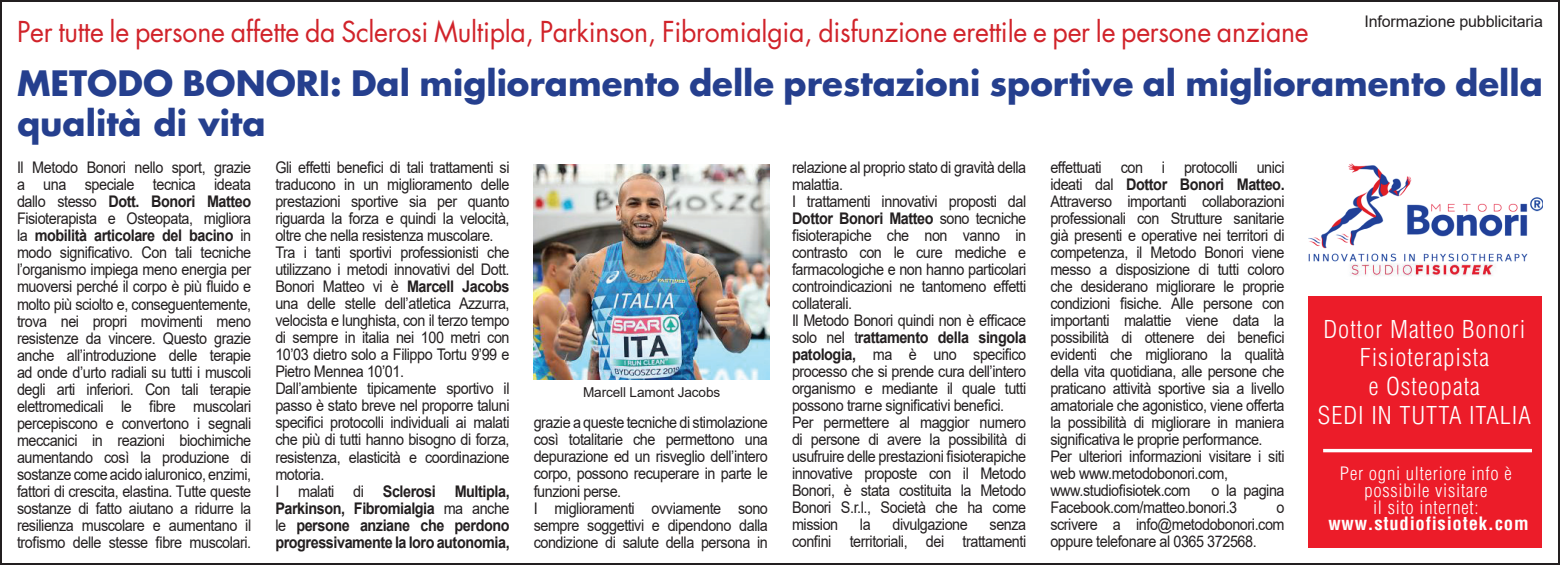
<style>
.page{position:relative;width:1560px;height:565px;background:#fff}
.page>*{position:absolute;margin:0;border:0;box-sizing:border-box;transform-origin:0 0}
.t1{font:700 34px/40px "Futura";color:#253f8e}
.t2{font:28px "Futura";letter-spacing:-.01em;color:#d1232a;scale:.95 1}
.t3{font:300 condensed 24px/28.8px "Helvetica LT Std";letter-spacing:.04em;color:#fff;text-align:center;scale:1.04 1}
.t4{font:300 condensed 18px/16.6px "Helvetica LT Std";letter-spacing:.04em;color:#fff;text-align:center;scale:1.04 1}
.t5{font:700 condensed 18px "Helvetica LT Std";letter-spacing:.04em;color:#fff;scale:1.04 1}
.t6{font:16px/17px "Arial";letter-spacing:-.03em;color:#231f20;scale:.9 1}
.t7{font:16px "Arial";letter-spacing:-.01em;color:#231f20}
.t8{font:13.6px "Arial";letter-spacing:-.01em;color:#231f20}
.s1{font-weight:700}
</style>
<div class="page">
<img style="left:533px;top:164px;width:236px;height:215px">
<img style="left:1308px;top:163px;width:234px;height:99px">
<img style="left:1350px;top:263px;width:145px;height:13px">
<div style="left:1308px;top:296px;width:233px;height:251px;background:#ec1c29"></div>
<svg style="left:1323px;top:448px;width:208px;height:4px"></svg>
<h2 class="t2" style="left:17px;top:12px;width:1360px">Per tutte le persone affette da Sclerosi Multipla, Parkinson, Fibromialgia, disfunzione erettile e per le persone anziane</h2>
<p class="t7" style="left:1364px;top:11px;width:180px">Informazione pubblicitaria</p>
<h1 class="t1" style="left:17px;top:62px;width:1526px">Metodo Bonori: Dal miglioramento delle prestazioni sportive al miglioramento della qualità di vita</h1>
<p class="t6" style="left:17px;top:159px;width:262px;text-align:justify">Il Metodo Bonori nello sport, grazie a una speciale tecnica ideata dallo stesso <span class="s1">Dott. Bonori Matteo </span>Fisioterapista e Osteopata, migliora la <span class="s1">mobilità articolare del bacino</span> in modo significativo. Con tali tecniche l’organismo impiega meno energia per muoversi perché il corpo è più fluido e molto più sciolto e, conseguentemente, trova nei propri movimenti meno resistenze da vincere. Questo grazie anche all’introduzione delle terapie ad onde d’urto radiali su tutti i muscoli degli arti inferiori. Con tali terapie elettromedicali le fibre muscolari percepiscono e convertono i segnali meccanici in reazioni biochimiche aumentando così la produzione di sostanze come acido ialuronico, enzimi, fattori di crescita, elastina. Tutte queste sostanze di fatto aiutano a ridurre la resilienza muscolare e aumentano il trofismo delle stesse fibre muscolari.</p>
<p class="t6" style="left:275px;top:159px;width:262px">Gli effetti benefici di tali trattamenti si traducono in un miglioramento delle prestazioni sportive sia per quanto riguarda la forza e quindi la velocità, oltre che nella resistenza muscolare.<br>Tra i tanti sportivi professionisti che utilizzano i metodi innovativi del Dott.<br>Bonori Matteo vi è <span class="s1">Marcell Jacobs </span>una delle stelle dell’atletica Azzurra, velocista e lunghista, con il terzo tempo di sempre in italia nei 100 metri con 10’03 dietro solo a Filippo Tortu 9’99 e Pietro Mennea 10’01.<br>Dall’ambiente tipicamente sportivo il passo è stato breve nel proporre taluni specifici protocolli individuali ai malati che più di tutti hanno bisogno di forza, resistenza, elasticità e coordinazione motoria.<br>I malati di <span class="s1">Sclerosi Multipla, Parkinson, Fibromialgia</span> ma anche le <span class="s1">persone anziane che perdono progressivamente la loro autonomia,</span></p>
<p class="t8" style="left:583px;top:382px;width:139px">Marcell Lamont Jacobs</p>
<p class="t6" style="left:533px;top:414px;width:262px">grazie a queste tecniche di stimolazione così totalitarie che permettono una depurazione ed un risveglio dell’intero corpo, possono recuperare in parte le funzioni perse.<br>I miglioramenti ovviamente sono sempre soggettivi e dipendono dalla condizione di salute della persona in</p>
<p class="t6" style="left:792px;top:158px;width:262px">relazione al proprio stato di gravità della malattia.<br>I trattamenti innovativi proposti dal <span class="s1">Dottor Bonori Matteo</span> sono tecniche fisioterapiche che non vanno in contrasto con le cure mediche e farmacologiche e non hanno particolari controindicazioni ne tantomeno effetti collaterali.<br>Il Metodo Bonori quindi non è efficace solo nel t<span class="s1">rattamento della singola patologia,</span> ma è uno specifico processo che si prende cura dell’intero organismo e mediante il quale tutti possono trarne significativi benefici.<br>Per permettere al maggior numero di persone di avere la possibilità di usufruire delle prestazioni fisioterapiche innovative proposte con il Metodo Bonori, è stata costituita la Metodo Bonori S.r.l., Società che ha come mission</p>
<p class="t6" style="left:859px;top:515px;width:13px">la</p>
<p class="t6" style="left:892px;top:515px;width:85px">divulgazione</p>
<p class="t6" style="left:792px;top:515px;width:262px;text-align:right">senza<br>confini territoriali, dei trattamenti</p>
<p class="t6" style="left:1050px;top:158px;width:262px">effettuati con i protocolli unici ideati dal <span class="s1">Dottor Bonori Matteo.<br></span>Attraverso importanti collaborazioni professionali con Strutture sanitarie già presenti e operative nei territori di competenza, il Metodo Bonori viene messo a disposizione di tutti coloro che desiderano migliorare le proprie condizioni fisiche. Alle persone con importanti malattie viene data la possibilità di ottenere dei benefici evidenti che migliorano la qualità della vita quotidiana, alle persone che praticano attività sportive sia a livello amatoriale che agonistico, viene offerta la possibilità di migliorare in maniera significativa le proprie performance.<br>Per ulteriori informazioni visitare i siti web www.metodobonori.com, www.studiofisiotek.com</p>
<p class="t6" style="left:1050px;top:481px;width:262px;text-indent:161px">o la pagina<br>Facebook.com/matteo.bonori.3</p>
<p class="t6" style="left:1050px;top:498px;width:262px;text-align:justify;text-indent:226px">o scrivere a info@metodobonori.com oppure telefonare al 0365 372568.</p>
<h3 class="t3" style="left:1317px;top:314px;width:206px">Dottor Matteo Bonori<br>Fisioterapista<br>e Osteopata<br>SEDI IN TUTTA ITALIA</h3>
<p class="t4" style="left:1339px;top:465px;width:167px">Per ogni ulteriore info è possibile visitare<br>il sito internet:</p>
<p class="t5" style="left:1328px;top:511px;width:194px">www.studiofisiotek.com</p>
</div>
